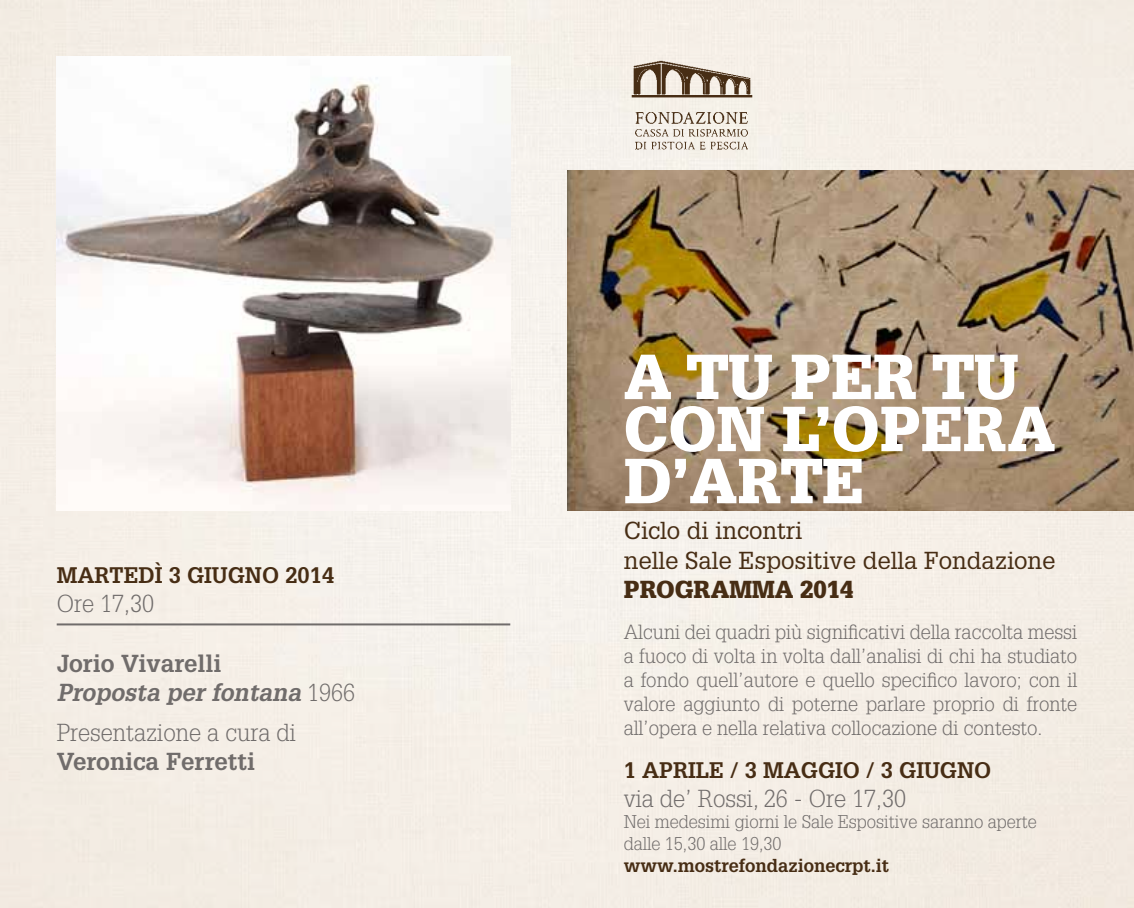
<style>
.page{position:relative;width:1134px;height:908px;background:#fff}
.page>*{position:absolute;margin:0;border:0;box-sizing:border-box;transform-origin:0 0}
.t1{font:900 62px/52px "Glypha LT Std";color:#fff}
.t2{font:300 24px "Glypha LT Std";color:#706c6b}
.t3{font:24px/30px "Glypha LT Std";color:#472d14}
.t4{font:italic 700 24px/28.8px "Glypha LT Std";color:#706c6b}
.t5{font:700 24px "Glypha LT Std";color:#706c6b}
.t6{font:900 24px "Glypha LT Std";color:#472d14}
.t7{font:700 22px "Glypha LT Std";color:#472d14}
.t8{font:300 20px/24px "Glypha LT Std";color:#706c6b;text-align:justify}
.t9{font:300 18px/21.6px "Glypha LT Std";color:#706c6b}
.t10{font:700 18px "Glypha LT Std";color:#472d14}
.s1{font-style:normal}
.s2{font-weight:300;font-style:normal}
</style>
<div class="page">
<div style="left:0;top:0;width:1134px;height:907px;background:#f4eee6"></div>
<img style="left:567px;top:170px;width:567px;height:340px">
<img style="left:624px;top:57px;width:136px;height:96px">
<hr style="left:57px;top:623px;width:453px;height:2px;background:#706c6b">
<img style="left:57px;top:57px;width:453px;height:453px">
<p class="t7" style="left:57px;top:561px;width:279px">Martedì 3 GIUGNO 2014</p>
<p class="t2" style="left:57px;top:589px;width:99px">Ore 17,30</p>
<p class="t4" style="left:57px;top:649px;width:300px"><span class="s1">Jorio Vivarelli<br></span>Proposta per fontana <span class="s2">1966</span></p>
<p class="t2" style="left:57px;top:718px;width:241px">Presentazione a cura di</p>
<p class="t5" style="left:57px;top:746px;width:200px">Veronica Ferretti</p>
<h1 class="t1" style="left:624px;top:351px;width:431px">A TU PER TU<br>CON L’OPERA<br>D’ARTE</h1>
<p class="t3" style="left:624px;top:514px;width:433px">Ciclo di incontri<br>nelle Sale Espositive della Fondazione</p>
<p class="t6" style="left:624px;top:574px;width:231px">PROGRAMMA 2014</p>
<p class="t8" style="left:624px;top:619px;width:455px">Alcuni dei quadri più significativi della raccolta messi a fuoco di volta in volta dall’analisi di chi ha studiato a fondo quell’autore e quello specifico lavoro; con il valore aggiunto di poterne parlare proprio di fronte all’opera e nella relativa collocazione di contesto.</p>
<p class="t7" style="left:624px;top:756px;width:369px">1 APRILE / 3 MAGGIO / 3 GIUGNO</p>
<p class="t2" style="left:624px;top:784px;width:284px">via de’ Rossi, 26 - Ore 17,30</p>
<p class="t9" style="left:624px;top:811px;width:415px">Nei medesimi giorni le Sale Espositive saranno aperte dalle 15,30 alle 19,30</p>
<p class="t10" style="left:624px;top:853px;width:267px">www.mostrefondazionecrpt.it</p>
</div>
